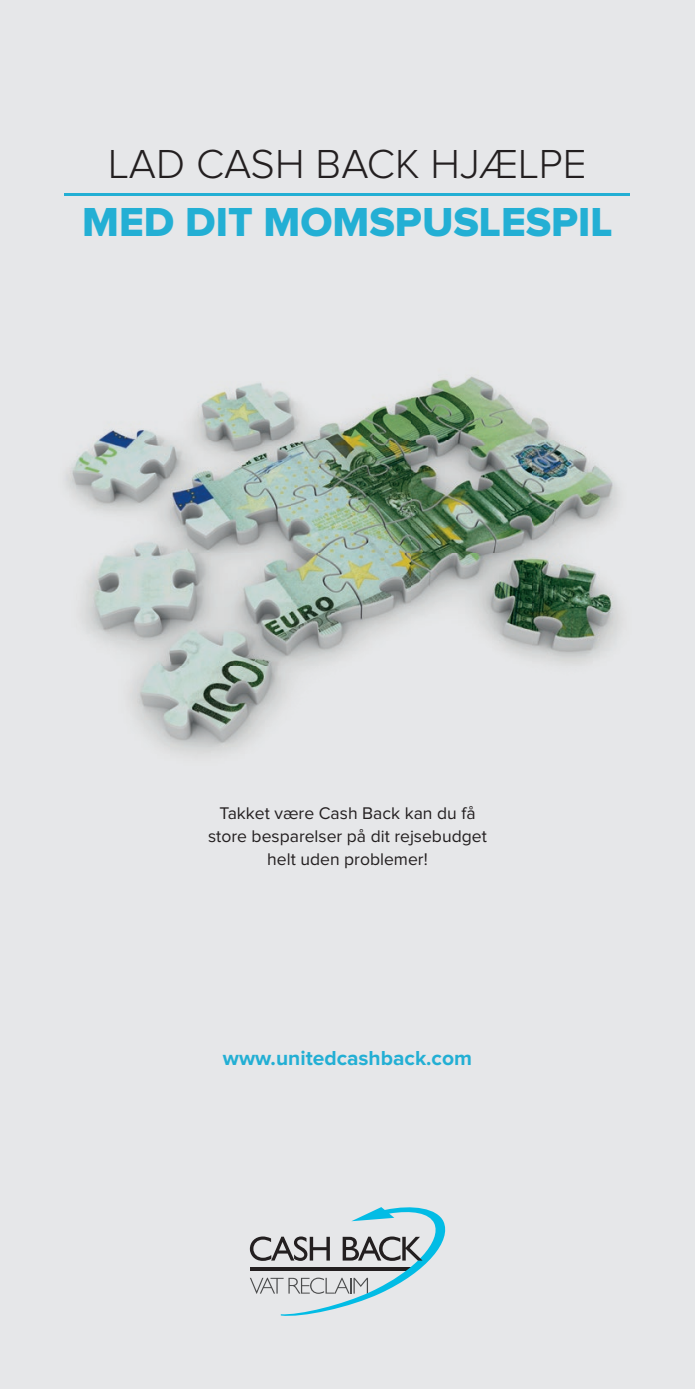
<style>
.page{position:relative;width:695px;height:1389px;background:#fff}
.page>*{position:absolute;margin:0;border:0;box-sizing:border-box;transform-origin:0 0}
.t1{font:42px "Proxima Nova Extrabld";color:#23afd4}
.t2{font:300 42px "Proxima Nova";color:#231f20}
.t3{font:700 21px "Proxima Nova";color:#23afd4}
.t4{font:17.5px/22.8px "Proxima Nova";color:#231f20;text-align:center}
</style>
<div class="page">
<div style="left:0;top:0;width:694px;height:1389px;background:#e6e7e9"></div>
<img style="left:66px;top:376px;width:555px;height:379px">
<svg style="left:250px;top:1207px;width:195px;height:109px"></svg>
<hr style="left:63px;top:193px;width:566px;height:3px;background:#23afd4">
<h1 class="t2" style="left:108px;top:145px;width:479px">LAD CASH BACK HJÆLPE</h1>
<h1 class="t1" style="left:82px;top:203px;width:531px">MED DIT MOMSPUSLESPIL</h1>
<p class="t4" style="left:208px;top:803px;width:280px">Takket være Cash Back kan du få store besparelser på dit rejsebudget helt uden problemer!</p>
<p class="t3" style="left:223px;top:1048px;width:251px">www.unitedcashback.com</p>
</div>
